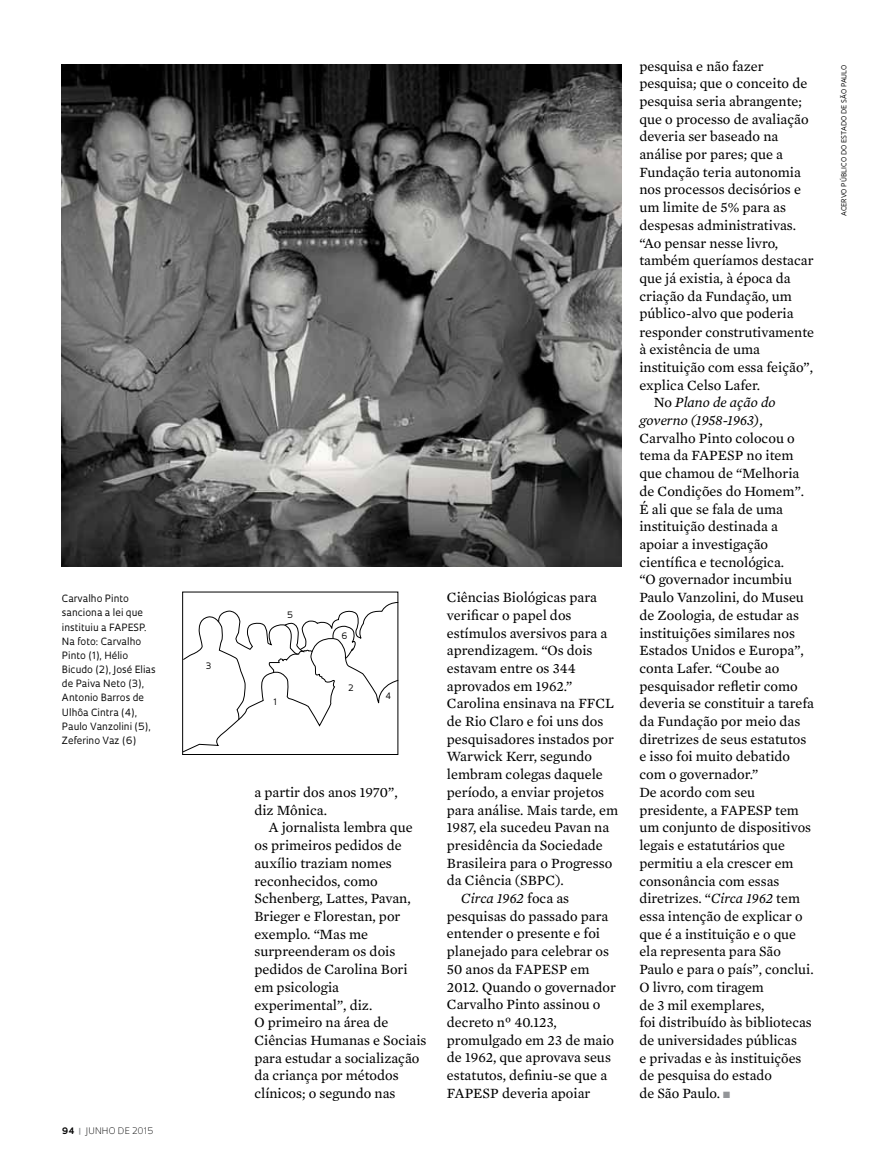
<style>
.page{position:relative;width:885px;height:1169px;background:#fff}
.page>*{position:absolute;margin:0;border:0;box-sizing:border-box;transform-origin:0 0}
.t1{font:14.4px/17.7px "Mercury Text G2";color:#000}
.t2{font:italic 14.4px "Mercury Text G2";color:#000}
.t3{font:9.75px/14.1px "Oculum";color:#000}
.t4{font:300 8.7px "Oculum";letter-spacing:.015em;color:#000}
.t5{font:8.7px "Oculum";color:#000}
.t6{font:6.75px "Oculum";letter-spacing:.01em;color:#000}
.s1{font-weight:700}
.s2{font-weight:700;color:#939598}
.s3{font-style:normal}
.s4{font-style:italic}
.s5{color:#939598}
</style>
<div class="page">
<img style="left:62px;top:64px;width:560px;height:503px">
<svg style="left:182px;top:591px;width:217px;height:164px"></svg>
<p class="t3" style="left:62px;top:591px;width:95px">Carvalho Pinto sanciona a lei que instituiu a FAPESP.<br>Na foto: Carvalho<br>Pinto (1), Hélio<br>Bicudo (2), José Elias de Paiva Neto (3),<br>Antonio Barros de<br>Ulhôa Cintra (4),<br>Paulo Vanzolini (5),<br>Zeferino Vaz (6)</p>
<p class="t4" style="left:62px;top:1124px;width:93px"><span class="s1">94</span> <span class="s2">|</span> JUNHO DE 2015</p>
<p class="t5" style="left:206px;top:660px;width:7px">3</p>
<p class="t5" style="left:287px;top:609px;width:8px">5</p>
<p class="t5" style="left:274px;top:696px;width:5px">1</p>
<p class="t5" style="left:341px;top:630px;width:8px">6</p>
<p class="t5" style="left:348px;top:682px;width:7px">2</p>
<p class="t5" style="left:385px;top:690px;width:7px">4</p>
<p class="t1" style="left:254px;top:782px;width:145px">a partir dos anos 1970”, diz Mônica.</p>
<p class="t1" style="left:254px;top:818px;width:174px;text-indent:14px">A jornalista lembra que os primeiros pedidos de auxílio traziam nomes reconhecidos, como<br>Schenberg, Lattes, Pavan,<br>Brieger e Florestan, por exemplo. “Mas me surpreenderam os dois pedidos de Carolina Bori em psicologia experimental”, diz.<br>O primeiro na área de<br>Ciências Humanas e Sociais para estudar a socialização da criança por métodos clínicos; o segundo nas</p>
<p class="t1" style="left:447px;top:587px;width:152px">Ciências Biológicas para</p>
<p class="t1" style="left:447px;top:605px;width:126px">verificar o papel dos</p>
<p class="t1" style="left:447px;top:623px;width:162px">estímulos aversivos para a</p>
<p class="t1" style="left:447px;top:641px;width:147px">aprendizagem. “Os dois</p>
<p class="t1" style="left:447px;top:658px;width:131px">estavam entre os 344</p>
<p class="t1" style="left:447px;top:676px;width:127px">aprovados em 1962.”</p>
<p class="t1" style="left:447px;top:694px;width:169px">Carolina ensinava na FFCL</p>
<p class="t1" style="left:447px;top:711px;width:158px">de Rio Claro e foi uns dos</p>
<p class="t1" style="left:447px;top:729px;width:169px">pesquisadores instados por</p>
<p class="t1" style="left:447px;top:747px;width:147px">Warwick Kerr, segundo</p>
<p class="t1" style="left:447px;top:764px;width:157px">lembram colegas daquele</p>
<p class="t1" style="left:447px;top:782px;width:159px">período, a enviar projetos</p>
<p class="t1" style="left:447px;top:800px;width:173px">para análise. Mais tarde, em</p>
<p class="t1" style="left:447px;top:818px;width:164px">1987, ela sucedeu Pavan na</p>
<p class="t1" style="left:447px;top:835px;width:157px">presidência da Sociedade</p>
<p class="t1" style="left:447px;top:853px;width:167px">Brasileira para o Progresso</p>
<p class="t1" style="left:447px;top:871px;width:118px">da Ciência (SBPC).</p>
<p class="t2" style="left:461px;top:888px;width:109px">Circa 1962 <span class="s3">foca as</span></p>
<p class="t1" style="left:447px;top:906px;width:163px">pesquisas do passado para</p>
<p class="t1" style="left:447px;top:924px;width:155px">entender o presente e foi</p>
<p class="t1" style="left:447px;top:941px;width:164px">planejado para celebrar os</p>
<p class="t1" style="left:447px;top:959px;width:144px">50 anos da FAPESP em</p>
<p class="t1" style="left:447px;top:977px;width:171px">2012. Quando o governador</p>
<p class="t1" style="left:447px;top:995px;width:155px">Carvalho Pinto assinou o</p>
<p class="t1" style="left:447px;top:1012px;width:111px">decreto nº 40.123,</p>
<p class="t1" style="left:447px;top:1030px;width:169px">promulgado em 23 de maio</p>
<p class="t1" style="left:447px;top:1048px;width:166px">de 1962, que aprovava seus</p>
<p class="t1" style="left:447px;top:1065px;width:162px">estatutos, definiu-se que a</p>
<p class="t1" style="left:447px;top:1083px;width:145px">FAPESP deveria apoiar</p>
<p class="t1" style="left:639px;top:56px;width:126px">pesquisa e não fazer</p>
<p class="t1" style="left:639px;top:74px;width:169px">pesquisa; que o conceito de</p>
<p class="t1" style="left:639px;top:92px;width:164px">pesquisa seria abrangente;</p>
<p class="t1" style="left:639px;top:109px;width:171px">que o processo de avaliação</p>
<p class="t1" style="left:639px;top:127px;width:140px">deveria ser baseado na</p>
<p class="t1" style="left:639px;top:145px;width:145px">análise por pares; que a</p>
<p class="t1" style="left:639px;top:162px;width:163px">Fundação teria autonomia</p>
<p class="t1" style="left:639px;top:180px;width:163px">nos processos decisórios e</p>
<p class="t1" style="left:639px;top:198px;width:148px">um limite de 5% para as</p>
<p class="t1" style="left:639px;top:215px;width:158px">despesas administrativas.</p>
<p class="t1" style="left:639px;top:233px;width:140px">“Ao pensar nesse livro,</p>
<p class="t1" style="left:639px;top:251px;width:176px">também queríamos destacar</p>
<p class="t1" style="left:639px;top:268px;width:153px">que já existia, à época da</p>
<p class="t1" style="left:639px;top:286px;width:154px">criação da Fundação, um</p>
<p class="t1" style="left:639px;top:304px;width:156px">público-alvo que poderia</p>
<p class="t1" style="left:639px;top:322px;width:176px">responder construtivamente</p>
<p class="t1" style="left:639px;top:340px;width:122px">à existência de uma</p>
<p class="t1" style="left:639px;top:357px;width:175px">instituição com essa feição”,</p>
<p class="t1" style="left:639px;top:375px;width:122px">explica Celso Lafer.</p>
<p class="t2" style="left:654px;top:392px;width:123px"><span class="s3">No</span> Plano de ação do</p>
<p class="t2" style="left:639px;top:410px;width:125px">governo (1958-1963)<span class="s3">,</span></p>
<p class="t1" style="left:639px;top:428px;width:157px">Carvalho Pinto colocou o</p>
<p class="t1" style="left:639px;top:446px;width:156px">tema da FAPESP no item</p>
<p class="t1" style="left:639px;top:464px;width:162px">que chamou de “Melhoria</p>
<p class="t1" style="left:639px;top:481px;width:166px">de Condições do Homem”.</p>
<p class="t1" style="left:639px;top:499px;width:145px">É ali que se fala de uma</p>
<p class="t1" style="left:639px;top:517px;width:140px">instituição destinada a</p>
<p class="t1" style="left:639px;top:534px;width:130px">apoiar a investigação</p>
<p class="t1" style="left:639px;top:552px;width:146px">científica e tecnológica.</p>
<p class="t1" style="left:639px;top:570px;width:154px">“O governador incumbiu</p>
<p class="t1" style="left:639px;top:587px;width:166px">Paulo Vanzolini, do Museu</p>
<p class="t1" style="left:639px;top:605px;width:161px">de Zoologia, de estudar as</p>
<p class="t1" style="left:639px;top:623px;width:157px">instituições similares nos</p>
<p class="t1" style="left:639px;top:641px;width:166px">Estados Unidos e Europa”,</p>
<p class="t1" style="left:639px;top:658px;width:141px">conta Lafer. “Coube ao</p>
<p class="t1" style="left:639px;top:676px;width:160px">pesquisador refletir como</p>
<p class="t1" style="left:639px;top:694px;width:176px">deveria se constituir a tarefa</p>
<p class="t1" style="left:639px;top:711px;width:162px">da Fundação por meio das</p>
<p class="t1" style="left:639px;top:729px;width:169px">diretrizes de seus estatutos</p>
<p class="t1" style="left:639px;top:747px;width:152px">e isso foi muito debatido</p>
<p class="t1" style="left:639px;top:764px;width:120px">com o governador.”</p>
<p class="t1" style="left:639px;top:782px;width:117px">De acordo com seu</p>
<p class="t1" style="left:639px;top:800px;width:161px">presidente, a FAPESP tem</p>
<p class="t1" style="left:639px;top:818px;width:173px">um conjunto de dispositivos</p>
<p class="t1" style="left:639px;top:835px;width:147px">legais e estatutários que</p>
<p class="t1" style="left:639px;top:853px;width:156px">permitiu a ela crescer em</p>
<p class="t1" style="left:639px;top:871px;width:141px">consonância com essas</p>
<p class="t1" style="left:639px;top:889px;width:162px">diretrizes. “<span class="s4">Circa 1962</span> tem</p>
<p class="t1" style="left:639px;top:906px;width:165px">essa intenção de explicar o</p>
<p class="t1" style="left:639px;top:924px;width:158px">que é a instituição e o que</p>
<p class="t1" style="left:639px;top:942px;width:143px">ela representa para São</p>
<p class="t1" style="left:639px;top:959px;width:176px">Paulo e para o país”, conclui.</p>
<p class="t1" style="left:639px;top:977px;width:126px">O livro, com tiragem</p>
<p class="t1" style="left:639px;top:995px;width:126px">de 3 mil exemplares,</p>
<p class="t1" style="left:639px;top:1012px;width:174px">foi distribuído às bibliotecas</p>
<p class="t1" style="left:639px;top:1030px;width:159px">de universidades públicas</p>
<p class="t1" style="left:639px;top:1048px;width:164px">e privadas e às instituições</p>
<p class="t1" style="left:639px;top:1065px;width:134px">de pesquisa do estado</p>
<p class="t1" style="left:639px;top:1083px;width:92px">de São Paulo. <span class="s5">■</span></p>
<p class="t6" style="left:840px;top:216px;width:153px;rotate:-90deg">Acervo público do estado de são paulo</p>
</div>
